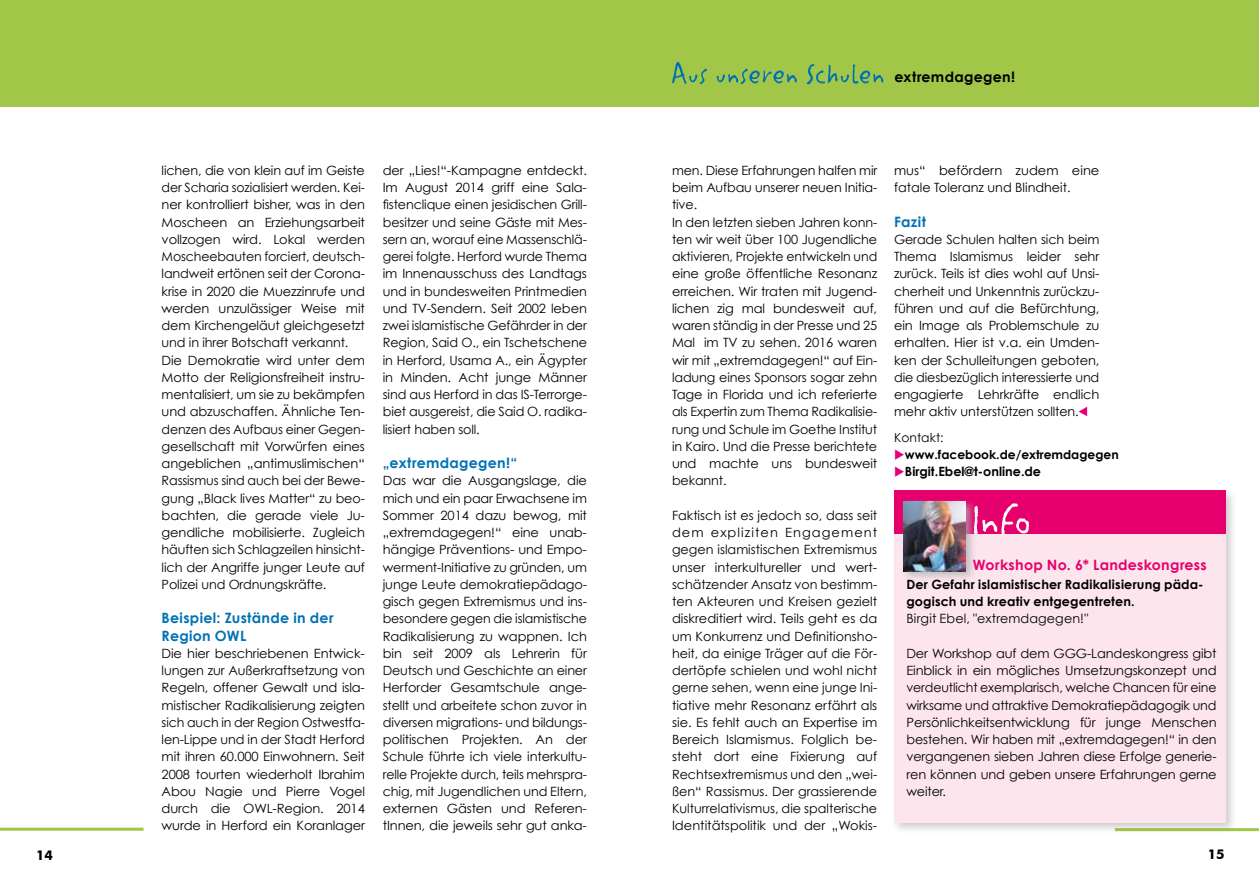
<style>
.page{position:relative;width:1259px;height:893px;background:#fff}
.page>*{position:absolute;margin:0;border:0;box-sizing:border-box;transform-origin:0 0}
.t1{font:700 14.25px/17.2px "Century Gothic";letter-spacing:.02em;color:#0072b4}
.t2{font:700 14.25px "Century Gothic";letter-spacing:.02em;color:#e6006d}
.t3{font:700 14.25px "Century Gothic";letter-spacing:.02em;color:#000}
.t4{font:700 13.5px "Futura BT";color:#000}
.t5{font:12.75px/17.2px "Century Gothic";letter-spacing:-.01em;color:#000;text-align:justify}
.t6{font:700 12.75px/17.2px "Century Gothic";letter-spacing:.01em;color:#000}
.t7{font:12.75px "Century Gothic";letter-spacing:.01em;color:#000}
.t8{font:700 12.3px "Century Gothic";color:#000}
.t9{font:12.3px "Century Gothic";letter-spacing:.005em;color:#000}
.s1{color:#e6007d}
</style>
<div class="page">
<div style="left:0;top:0;width:1259px;height:107px;background:#a2c748"></div>
<hr style="left:0;top:828px;width:144px;height:3px;background:#a2c748">
<hr style="left:1115px;top:828px;width:144px;height:3px;background:#a2c748">
<svg style="left:1078px;top:407px;width:9px;height:9px"></svg>
<div style="left:891px;top:489px;width:346px;height:345px;background:#878787;opacity:.4"></div>
<div style="left:894px;top:492px;width:331px;height:330px;background:#fce5ec"></div>
<div style="left:894px;top:491px;width:331px;height:43px;background:#e6006d"></div>
<div style="left:901px;top:499px;width:76px;height:84px;background:#acafb2;opacity:.75"></div>
<img style="left:903px;top:501px;width:62px;height:70px">
<svg style="left:974px;top:503px;width:55px;height:31px"></svg>
<svg style="left:672px;top:62px;width:211px;height:22px"></svg>
<p class="t5" style="left:162px;top:161px;width:205px;text-align:left">lichen, die von klein auf im Geiste der Scharia sozialisiert werden. Kei&shy;ner kontrolliert bisher, was in den Moscheen an Erziehungsarbeit vollzogen wird. Lokal werden Moscheebauten forciert, deutsch&shy;landweit ertönen seit der Corona&shy;krise in 2020 die Muezzinrufe und werden unzulässiger Weise mit dem Kirchengeläut gleichgesetzt und in ihrer Botschaft verkannt.<br>Die Demokratie wird unter dem Motto der Religionsfreiheit instru&shy;mentalisiert, um sie zu bekämpfen und abzuschaffen. Ähnliche Ten&shy;denzen des Aufbaus einer Gegen&shy;gesellschaft mit Vorwürfen eines angeblichen „antimuslimischen“ Rassismus sind auch bei der Bewe&shy;gung „Black lives Matter“ zu beo&shy;bachten, die gerade viele Ju&shy;gendliche mobilisierte. Zugleich häuften sich Schlagzeilen hinsicht&shy;lich der Angriffe junger Leute auf Polizei und Ordnungskräfte.</p>
<p class="t1" style="left:162px;top:609px;width:173px">Beispiel: Zustände in der<br>Region OWL</p>
<p class="t5" style="left:162px;top:644px;width:205px">Die hier beschriebenen Entwick&shy;lungen zur Außerkraftsetzung von Regeln, offener Gewalt und isla&shy;mistischer Radikalisierung zeigten sich auch in der Region Ostwestfa&shy;len-Lippe und in der Stadt Herford mit ihren 60.000 Einwohnern. Seit 2008 tourten wiederholt Ibrahim Abou Nagie und Pierre Vogel durch die OWL-Region. 2014 wurde in Herford ein Koranlager</p>
<p class="t5" style="left:383px;top:161px;width:206px">der „Lies!“-Kampagne entdeckt.<br>Im August 2014 griff eine Sala&shy;fistenclique einen jesidischen Grill&shy;besitzer und seine Gäste mit Mes&shy;sern an, worauf eine Massenschlä&shy;gerei folgte. Herford wurde Thema im Innenausschuss des Landtags und in bundesweiten Printmedien und TV-Sendern. Seit 2002 leben zwei islamistische Gefährder in der Region, Said O., ein Tschetschene in Herford, Usama A., ein Ägypter in Minden. Acht junge Männer sind aus Herford in das IS-Terrorge&shy;biet ausgereist, die Said O. radika&shy;lisiert haben soll.</p>
<p class="t1" style="left:383px;top:454px;width:136px">„extremdagegen!“</p>
<p class="t5" style="left:383px;top:472px;width:206px">Das war die Ausgangslage, die mich und ein paar Erwachsene im Sommer 2014 dazu bewog, mit „extremdagegen!“ eine unab&shy;hängige Präventions- und Empo&shy;werment-Initiative zu gründen, um junge Leute demokratiepädago&shy;gisch gegen Extremismus und ins&shy;besondere gegen die islamistische Radikalisierung zu wappnen. Ich bin seit 2009 als Lehrerin für Deutsch und Geschichte an einer Herforder Gesamtschule ange&shy;stellt und arbeitete schon zuvor in diversen migrations- und bildungs&shy;politischen Projekten. An der Schule führte ich viele interkultu&shy;relle Projekte durch, teils mehrspra&shy;chig, mit Jugendlichen und Eltern, externen Gästen und Referen&shy;tInnen, die jeweils sehr gut anka-</p>
<p class="t3" style="left:894px;top:68px;width:122px">extremdagegen!</p>
<p class="t5" style="left:672px;top:161px;width:207px;text-align:left">men. Diese Erfahrungen halfen mir beim Aufbau unserer neuen Initia&shy;tive.<br>In den letzten sieben Jahren konn&shy;ten wir weit über 100 Jugendliche aktivieren, Projekte entwickeln und eine große öffentliche Resonanz erreichen. Wir traten mit Jugend&shy;lichen zig mal bundesweit auf, waren ständig in der Presse und 25<br>Mal im TV zu sehen. 2016 waren wir mit „extremdagegen!“ auf Ein&shy;ladung eines Sponsors sogar zehn<br>Tage in Florida und ich referierte als Expertin zum Thema Radikalisie&shy;rung und Schule im Goethe Institut in Kairo. Und die Presse berichtete und machte uns bundesweit bekannt.</p>
<p class="t5" style="left:672px;top:506px;width:207px">Faktisch ist es jedoch so, dass seit dem expliziten Engagement gegen islamistischen Extremismus unser interkultureller und wert&shy;schätzender Ansatz von bestimm&shy;ten Akteuren und Kreisen gezielt diskreditiert wird. Teils geht es da um Konkurrenz und Definitionsho&shy;heit, da einige Träger auf die För&shy;dertöpfe schielen und wohl nicht gerne sehen, wenn eine junge Ini&shy;tiative mehr Resonanz erfährt als sie. Es fehlt auch an Expertise im Bereich Islamismus. Folglich be&shy;steht dort eine Fixierung auf Rechtsextremismus und den „wei&shy;ßen“ Rassismus. Der grassierende Kulturrelativismus, die spalterische Identitätspolitik und der „Wokis-</p>
<p class="t5" style="left:894px;top:161px;width:207px">mus“ befördern zudem eine fatale Toleranz und Blindheit.</p>
<p class="t1" style="left:894px;top:212px;width:33px">Fazit</p>
<p class="t5" style="left:894px;top:230px;width:207px">Gerade Schulen halten sich beim Thema Islamismus leider sehr zurück. Teils ist dies wohl auf Unsi&shy;cherheit und Unkenntnis zurückzu&shy;führen und auf die Befürchtung, ein Image als Problemschule zu erhalten. Hier ist v.a. ein Umden&shy;ken der Schulleitungen geboten, die diesbezüglich interessierte und engagierte Lehrkräfte endlich mehr aktiv unterstützen sollten.</p>
<p class="t9" style="left:894px;top:430px;width:51px">Kontakt:</p>
<p class="t8" style="left:894px;top:447px;width:226px"><span class="s1">◆</span>www.facebook.de/extremdagegen</p>
<p class="t6" style="left:894px;top:463px;width:149px"><span class="s1">◆</span>Birgit.Ebel@t-online.de</p>
<p class="t2" style="left:972px;top:555px;width:235px">Workshop No. 6* Landeskongress</p>
<p class="t6" style="left:906px;top:575px;width:298px">Der Gefahr islamistischer Radikalisierung päda&shy;gogisch und kreativ entgegentreten.</p>
<p class="t7" style="left:906px;top:611px;width:183px">Birgit Ebel, "extremdagegen!"</p>
<p class="t5" style="left:906px;top:644px;width:312px">Der Workshop auf dem GGG-Landeskongress gibt Einblick in ein mögliches Umsetzungskonzept und verdeutlicht exemplarisch, welche Chancen für eine wirksame und attraktive Demokratiepädagogik und Persönlichkeitsentwicklung für junge Menschen bestehen. Wir haben mit „extremdagegen!“ in den vergangenen sieben Jahren diese Erfolge generie&shy;ren können und geben unsere Erfahrungen gerne weiter.</p>
<p class="t4" style="left:36px;top:847px;width:18px">14</p>
<p class="t4" style="left:1207px;top:846px;width:18px">15</p>
</div>
